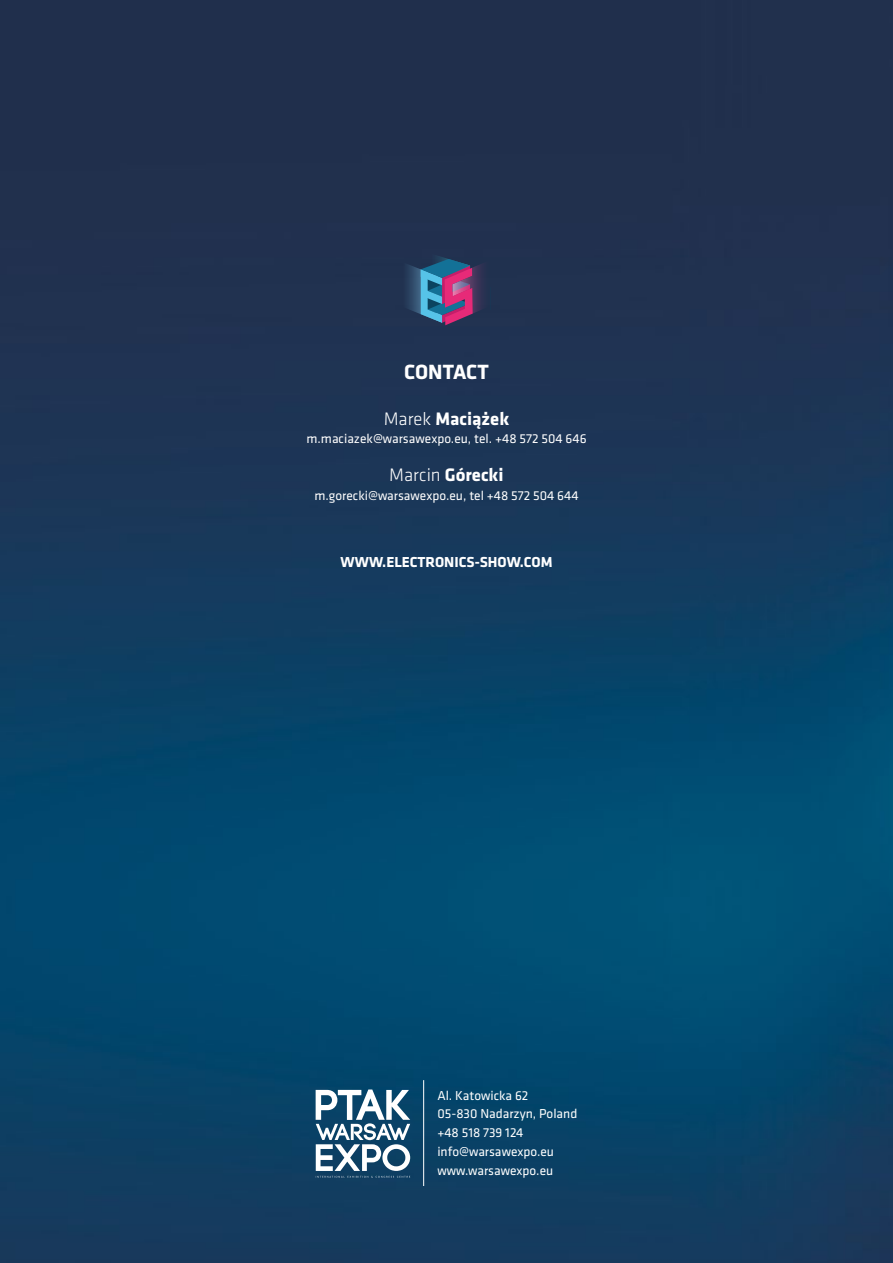
<style>
.page{position:relative;width:893px;height:1263px;background:#fff}
.page>*{position:absolute;margin:0;border:0;box-sizing:border-box;transform-origin:0 0}
.t1{font:700 21.3px "Klavika";letter-spacing:-.005em;color:#fff}
.t2{font:700 18.75px "Klavika";color:#fff}
.t3{font:700 15px "Klavika";color:#fff}
.t4{font:13.35px/18.8px "Klavika";color:#fff}
.s1{font-weight:300}
</style>
<div class="page">
<img style="left:0;top:0;width:893px;height:1263px">
<svg style="left:316px;top:1089px;width:94px;height:89px"></svg>
<hr style="left:423px;top:1080px;width:1px;height:106px;background:#fff">
<svg style="left:403px;top:253px;width:86px;height:72px;background:#4d4c75"></svg>
<h1 class="t1" style="left:404px;top:360px;width:86px">CONTACT</h1>
<h2 class="t2" style="left:384px;top:408px;width:127px"><span class="s1">Marek</span> Maciążek</h2>
<p class="t4" style="left:306px;top:430px;width:282px">m.maciazek@warsawexpo.eu, tel. +48 572 504 646</p>
<h2 class="t2" style="left:389px;top:464px;width:116px"><span class="s1">Marcin</span> Górecki</h2>
<p class="t4" style="left:314px;top:486px;width:266px">m.gorecki@warsawexpo.eu, tel +48 572 504 644</p>
<p class="t3" style="left:340px;top:554px;width:214px">WWW.ELECTRONICS-SHOW.COM</p>
<p class="t4" style="left:437px;top:1086px;width:141px">Al. Katowicka 62<br>05-830 Nadarzyn, Poland +48 518 739 124 info@warsawexpo.eu www.warsawexpo.eu</p>
</div>
